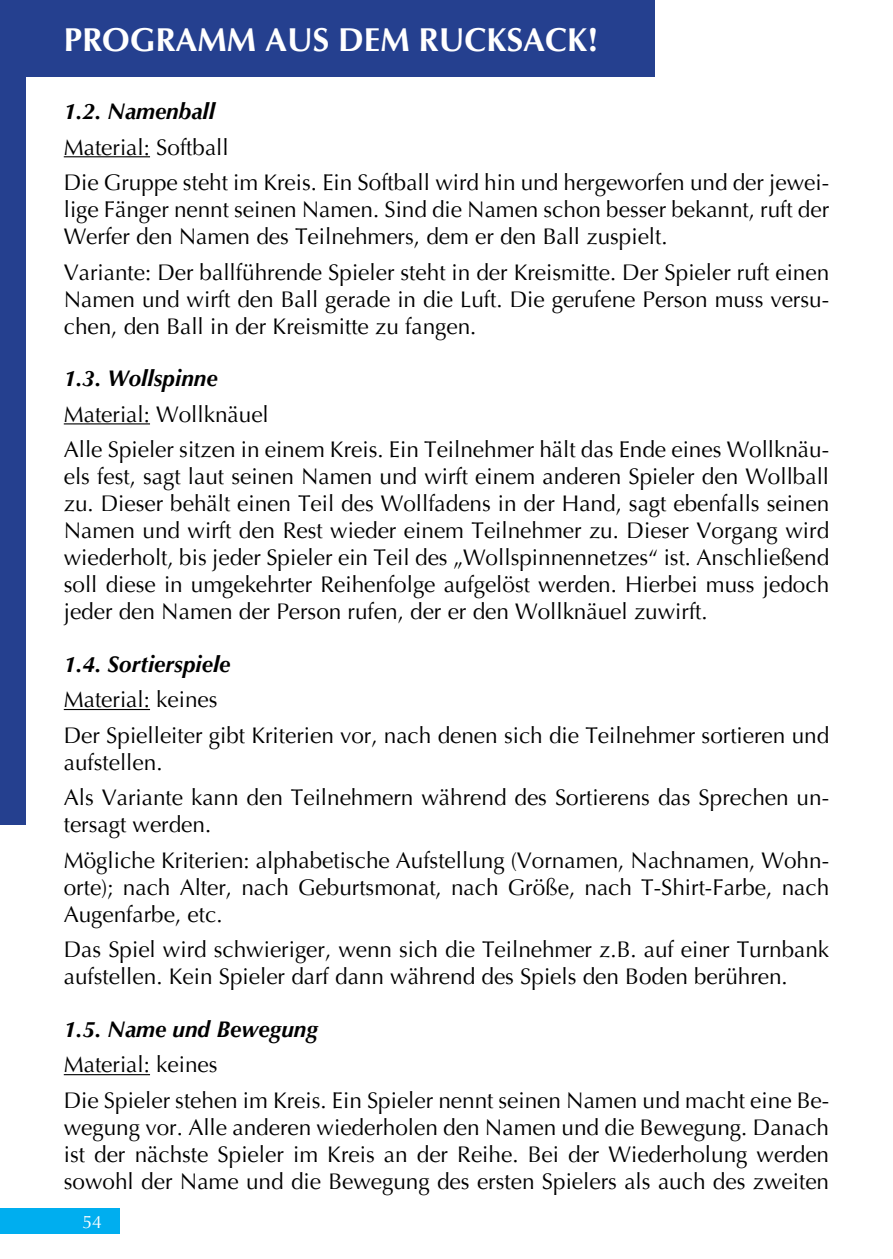
<style>
.page{position:relative;width:893px;height:1259px;background:#fff}
.page>*{position:absolute;margin:0;border:0;box-sizing:border-box;transform-origin:0 0}
.t1{font:700 33px "Optima";color:#fff}
.t2{font:22.5px/27px "Optima";color:#000}
.t3{font:italic 700 22.5px "Optima";color:#000}
.t4{font:18px "Optima";color:#fff}
</style>
<div class="page">
<div style="left:0;top:1208px;width:119px;height:25px;background:#00aeef"></div>
<div style="left:0;top:0;width:655px;height:77px;background:#25408f"></div>
<div style="left:0;top:77px;width:26px;height:748px;background:#25408f"></div>
<hr style="left:64px;top:156px;width:86px;height:1px;background:#000">
<hr style="left:64px;top:423px;width:86px;height:1px;background:#000">
<hr style="left:64px;top:709px;width:86px;height:1px;background:#000">
<hr style="left:64px;top:1074px;width:86px;height:1px;background:#000">
<h1 class="t1" style="left:64px;top:18px;width:536px">PROGRAMM AUS DEM RUCKSACK!</h1>
<p class="t3" style="left:64px;top:97px;width:153px">1.2. Namenball</p>
<p class="t2" style="left:64px;top:130px;width:767px;line-height:35.4px">Material: Softball<br>Die Gruppe steht im Kreis. Ein Softball wird hin und hergeworfen und der jewei-</p>
<p class="t2" style="left:64px;top:196px;width:767px">lige Fänger nennt seinen Namen. Sind die Namen schon besser bekannt, ruft der<br>Werfer den Namen des Teilnehmers, dem er den Ball zuspielt.</p>
<p class="t2" style="left:64px;top:259px;width:767px;text-align:justify">Variante: Der ballführende Spieler steht in der Kreismitte. Der Spieler ruft einen Namen und wirft den Ball gerade in die Luft. Die gerufene Person muss versu&shy;chen, den Ball in der Kreismitte zu fangen.</p>
<p class="t3" style="left:64px;top:364px;width:155px">1.3. Wollspinne</p>
<p class="t2" style="left:64px;top:397px;width:767px;line-height:35.4px">Material: Wollknäuel<br>Alle Spieler sitzen in einem Kreis. Ein Teilnehmer hält das Ende eines Wollknäu-</p>
<p class="t2" style="left:64px;top:463px;width:767px;text-align:justify">els fest, sagt laut seinen Namen und wirft einem anderen Spieler den Wollball zu. Dieser behält einen Teil des Wollfadens in der Hand, sagt ebenfalls seinen Namen und wirft den Rest wieder einem Teilnehmer zu. Dieser Vorgang wird wiederholt, bis jeder Spieler ein Teil des „Wollspinnennetzes“ ist. Anschließend soll diese in umgekehrter Reihenfolge aufgelöst werden. Hierbei muss jedoch jeder den Namen der Person rufen, der er den Wollknäuel zuwirft.</p>
<p class="t3" style="left:64px;top:650px;width:168px">1.4. Sortierspiele</p>
<p class="t2" style="left:64px;top:682px;width:767px;line-height:35.4px">Material: keines<br>Der Spielleiter gibt Kriterien vor, nach denen sich die Teilnehmer sortieren und</p>
<p class="t2" style="left:64px;top:745px;width:767px;line-height:35.4px">aufstellen.<br>Als Variante kann den Teilnehmern während des Sortierens das Sprechen un-</p>
<p class="t2" style="left:64px;top:807px;width:767px;line-height:35.4px">tersagt werden.<br>Mögliche Kriterien: alphabetische Aufstellung (Vornamen, Nachnamen, Wohn-</p>
<p class="t2" style="left:64px;top:874px;width:767px">orte); nach Alter, nach Geburtsmonat, nach Größe, nach T-Shirt-Farbe, nach<br>Augenfarbe, etc.</p>
<p class="t2" style="left:64px;top:936px;width:767px">Das Spiel wird schwieriger, wenn sich die Teilnehmer z.B. auf einer Turnbank aufstellen. Kein Spieler darf dann während des Spiels den Boden berühren.</p>
<p class="t3" style="left:64px;top:1015px;width:256px">1.5. Name und Bewegung</p>
<p class="t2" style="left:64px;top:1047px;width:767px;line-height:35.4px">Material: keines<br>Die Spieler stehen im Kreis. Ein Spieler nennt seinen Namen und macht eine Be-</p>
<p class="t2" style="left:64px;top:1114px;width:767px;text-align:justify">wegung vor. Alle anderen wiederholen den Namen und die Bewegung. Danach ist der nächste Spieler im Kreis an der Reihe. Bei der Wiederholung werden sowohl der Name und die Bewegung des ersten Spielers als auch des zweiten</p>
<p class="t4" style="left:82px;top:1210px;width:22px">54</p>
</div>
